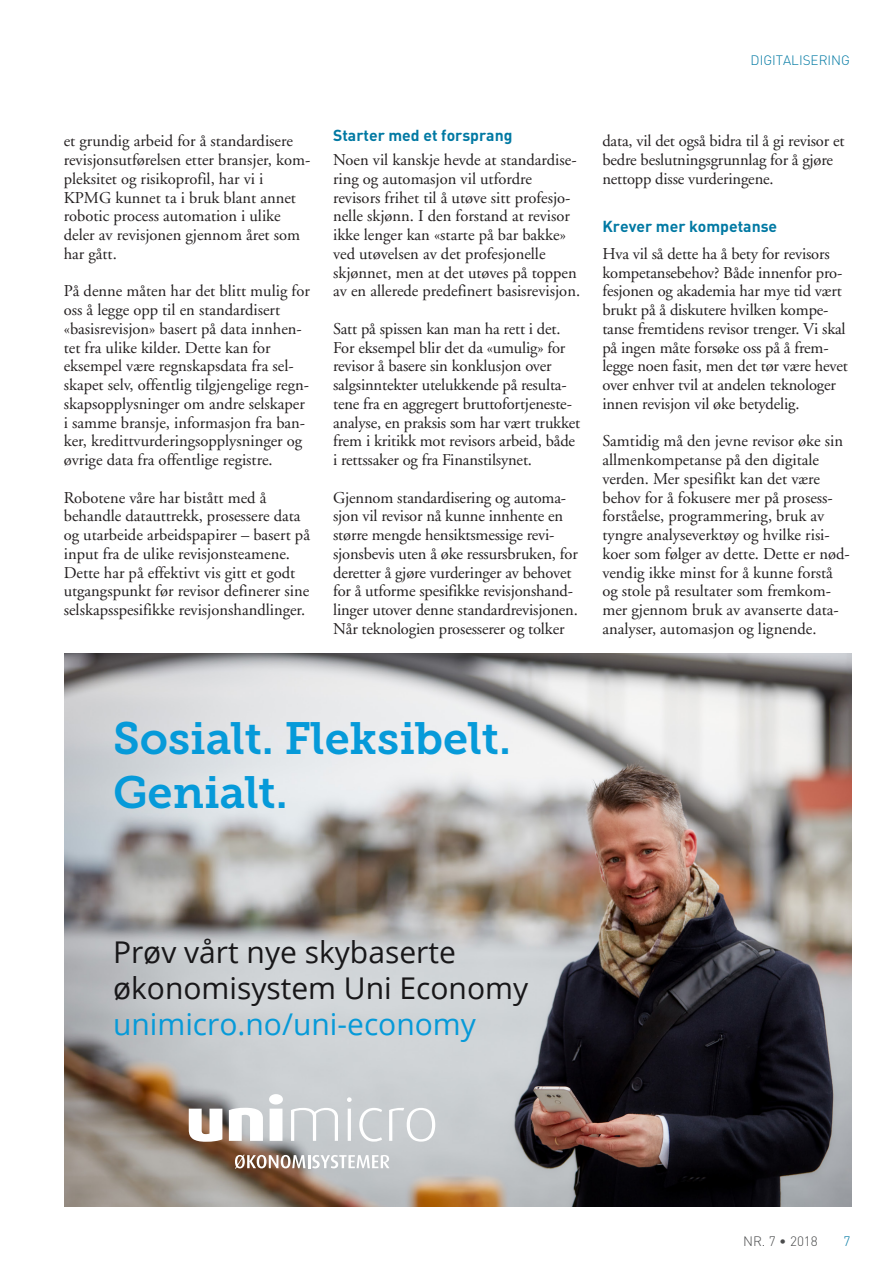
<style>
.page{position:relative;width:893px;height:1263px;background:#fff}
.page>*{position:absolute;margin:0;border:0;box-sizing:border-box;transform-origin:0 0}
.t1{font:45px/54px "Museo Slab 700";color:#069ad9}
.t2{font:30px/36px "Open Sans";color:#181719}
.t3{font:30px "Open Sans";color:#069ad9}
.t4{font:16.5px/18.8px "Adobe Garamond";color:#231f20}
.t5{font:700 15.75px "DIN";color:#0079a3}
.t6{font:300 13.5px "DIN";color:#0079a3}
.t7{font:300 13.5px "DIN";color:#4b4c4d}
</style>
<div class="page">
<img style="left:65px;top:653px;width:786px;height:553px">
<svg style="left:189px;top:1109px;width:33px;height:33px"></svg>
<svg style="left:229px;top:1108px;width:34px;height:33px"></svg>
<svg style="left:269px;top:1094px;width:14px;height:47px"></svg>
<svg style="left:291px;top:1108px;width:47px;height:33px"></svg>
<svg style="left:347px;top:1097px;width:5px;height:44px"></svg>
<svg style="left:359px;top:1108px;width:23px;height:33px"></svg>
<svg style="left:389px;top:1108px;width:46px;height:33px"></svg>
<svg style="left:235px;top:1154px;width:154px;height:15px"></svg>
<p class="t6" style="left:750px;top:52px;width:17px">DIGITALISERING</p>
<p class="t4" style="left:64px;top:132px;width:248px">et grundig arbeid for å standardisere revisjonsutførelsen etter bransjer, kom&shy;pleksitet og risikoprofil, har vi i<br>KPMG kunnet ta i bruk blant annet robotic process automation i ulike deler av revisjonen gjennom året som har gått.</p>
<p class="t4" style="left:64px;top:282px;width:248px">På denne måten har det blitt mulig for oss å legge opp til en standardisert «basisrevisjon» basert på data innhen&shy;tet fra ulike kilder. Dette kan for eksempel være regnskapsdata fra sel&shy;skapet selv, offentlig tilgjengelige regn&shy;skapsopplysninger om andre selskaper i samme bransje, informasjon fra ban&shy;ker, kredittvurderingsopplysninger og øvrige data fra offentlige registre.</p>
<p class="t4" style="left:64px;top:488px;width:248px">Robotene våre har bistått med å behandle datauttrekk, prosessere data og utarbeide arbeidspapirer – basert på input fra de ulike revisjonsteamene.<br>Dette har på effektivt vis gitt et godt utgangspunkt før revisor definerer sine selskapsspesifikke revisjonshandlinger.</p>
<p class="t5" style="left:333px;top:125px;width:181px">Starter med et forsprang</p>
<p class="t4" style="left:333px;top:151px;width:249px">Noen vil kanskje hevde at standardise&shy;ring og automasjon vil utfordre revisors frihet til å utøve sitt profesjo&shy;nelle skjønn. I den forstand at revisor ikke lenger kan «starte på bar bakke» ved utøvelsen av det profesjonelle skjønnet, men at det utøves på toppen av en allerede predefinert basisrevisjon.</p>
<p class="t4" style="left:333px;top:320px;width:249px">Satt på spissen kan man ha rett i det.<br>For eksempel blir det da «umulig» for revisor å basere sin konklusjon over salgsinntekter utelukkende på resulta&shy;tene fra en aggregert bruttofortjeneste&shy;analyse, en praksis som har vært trukket frem i kritikk mot revisors arbeid, både i rettssaker og fra Finanstilsynet.</p>
<p class="t4" style="left:333px;top:488px;width:246px">Gjennom standardisering og automa&shy;sjon vil revisor nå kunne innhente en større mengde hensiktsmessige revi&shy;sjonsbevis uten å øke ressursbruken, for deretter å gjøre vurderinger av behovet for å utforme spesifikke revisjonshand&shy;linger utover denne standardrevisjonen.<br>Når teknologien prosesserer og tolker</p>
<p class="t4" style="left:602px;top:132px;width:244px">data, vil det også bidra til å gi revisor et bedre beslutningsgrunnlag for å gjøre nettopp disse vurderingene.</p>
<p class="t5" style="left:602px;top:216px;width:176px">Krever mer kompetanse</p>
<p class="t4" style="left:602px;top:245px;width:247px">Hva vil så dette ha å bety for revisors kompetansebehov? Både innenfor pro&shy;fesjonen og akademia har mye tid vært brukt på å diskutere hvilken kompe&shy;tanse fremtidens revisor trenger. Vi skal på ingen måte forsøke oss på å frem&shy;legge noen fasit, men det tør være hevet over enhver tvil at andelen teknologer innen revisjon vil øke betydelig.</p>
<p class="t4" style="left:602px;top:432px;width:249px">Samtidig må den jevne revisor øke sin allmenkompetanse på den digitale verden. Mer spesifikt kan det være behov for å fokusere mer på prosess&shy;forståelse, programmering, bruk av tyngre analyseverktøy og hvilke risi&shy;koer som følger av dette. Dette er nød&shy;vendig ikke minst for å kunne forstå og stole på resultater som fremkom&shy;mer gjennom bruk av avanserte data&shy;analyser, automasjon og lignende.</p>
<h1 class="t1" style="left:113px;top:712px;width:399px">Sosialt. Fleksibelt.<br>Genialt.</h1>
<h2 class="t2" style="left:113px;top:933px;width:417px">Prøv vårt nye skybaserte økonomisystem Uni Economy</h2>
<h2 class="t3" style="left:113px;top:1004px;width:364px">unimicro.no/uni-economy</h2>
<p class="t7" style="left:743px;top:1232px;width:76px">NR. 7 • 2018</p>
<p class="t6" style="left:843px;top:1232px;width:8px">7</p>
</div>
